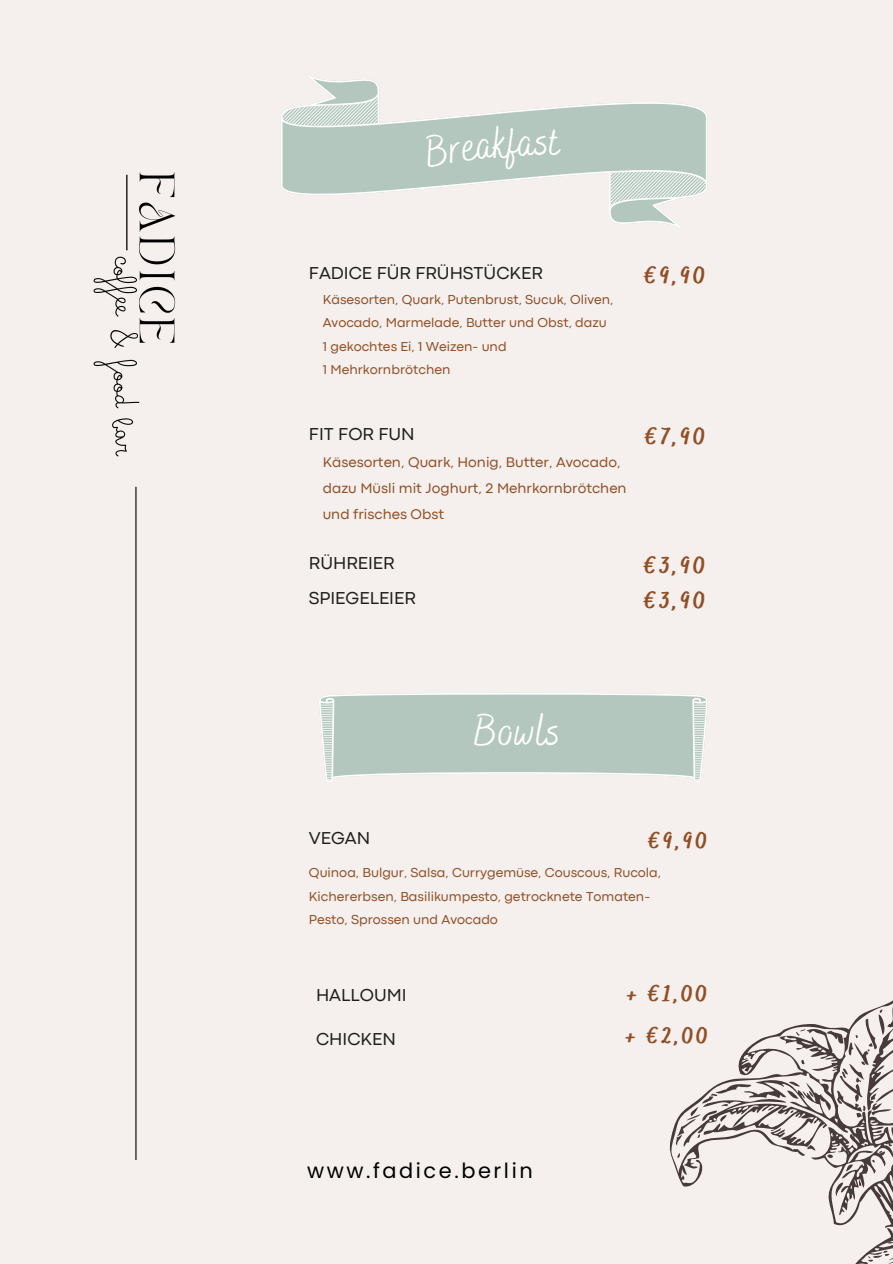
<style>
.page{position:relative;width:893px;height:1264px;background:#fff}
.page>*{position:absolute;margin:0;border:0;box-sizing:border-box;transform-origin:0 0}
.t1{font:43.5px "Bakerie Smooth";color:#fff}
.t2{font:42.75px "Bakerie Smooth";color:#fff}
.t3{font:800 23.55px "Bakerie Smooth";letter-spacing:.125em;color:#914f26}
.t4{font:800 22.8px "Bakerie Smooth";color:#914f26}
.t5{font:20.85px "Poppins";letter-spacing:.125em;color:#000}
.t6{font:18px "Codec Pro";color:#1e1e1c}
.t7{font:14.55px/25.8px "Codec Pro";color:#914f26}
.t8{font:13.5px/23.7px "Codec Pro";color:#914f26}
</style>
<div class="page">
<div style="left:0;top:0;width:892px;height:1263px;background:#f5f0ed"></div>
<hr style="left:135px;top:487px;width:1px;height:672px;background:#000">
<svg style="left:281px;top:75px;width:426px;height:153px"></svg>
<svg style="left:282px;top:97px;width:424px;height:109px;fill:#b3c7be"></svg>
<svg style="left:672px;top:989px;width:221px;height:274px"></svg>
<svg style="left:319px;top:693px;width:388px;height:88px;background:#bccdc5"></svg>
<img style="left:93px;top:172px;width:83px;height:285px">
<div style="left:422px;top:124px;width:124px;height:46px;background:#b3c7be"></div>
<h4 class="t2" style="left:549px;top:116px;width:12px">t</h4>
<h2 class="t6" style="left:309px;top:266px;width:235px">FADICE FÜR FRÜHSTÜCKER</h2>
<p class="t3" style="left:644px;top:261px;width:63px">€9,90</p>
<h4 class="t8" style="left:323px;top:288px;width:292px">Käsesorten, Quark, Putenbrust, Sucuk, Oliven,<br>Avocado, Marmelade, Butter und Obst, dazu</h4>
<h4 class="t8" style="left:323px;top:335px;width:185px">1 gekochtes Ei, 1 Weizen- und</h4>
<h2 class="t8" style="left:323px;top:359px;width:129px">1 Mehrkornbrötchen</h2>
<h2 class="t6" style="left:309px;top:427px;width:107px">FIT FOR FUN</h2>
<p class="t3" style="left:645px;top:422px;width:62px">€7,90</p>
<h1 class="t7" style="left:323px;top:450px;width:305px">Käsesorten, Quark, Honig, Butter, Avocado, dazu Müsli mit Joghurt, 2 Mehrkornbrötchen und frisches Obst</h1>
<h3 class="t6" style="left:309px;top:556px;width:87px">RÜHREIER</h3>
<h3 class="t3" style="left:644px;top:551px;width:63px">€3,90</h3>
<h3 class="t6" style="left:309px;top:592px;width:108px">SPIEGELEIER</h3>
<h3 class="t3" style="left:644px;top:587px;width:63px">€3,90</h3>
<h4 class="t1" style="left:473px;top:705px;width:89px">Bowls</h4>
<h2 class="t6" style="left:309px;top:831px;width:63px">VEGAN</h2>
<h4 class="t4" style="left:648px;top:827px;width:60px">€9,90</h4>
<h2 class="t8" style="left:309px;top:861px;width:353px">Quinoa, Bulgur, Salsa, Currygemüse, Couscous, Rucola,<br>Kichererbsen, Basilikumpesto, getrocknete Tomaten-<br>Pesto, Sprossen und Avocado</h2>
<h4 class="t6" style="left:316px;top:988px;width:92px">HALLOUMI</h4>
<h2 class="t4" style="left:627px;top:980px;width:81px">+ €1,00</h2>
<p class="t6" style="left:316px;top:1032px;width:81px">CHICKEN</p>
<p class="t4" style="left:625px;top:1021px;width:83px">+ €2,00</p>
<h3 class="t5" style="left:307px;top:1156px;width:227px">www.fadice.berlin</h3>
</div>
